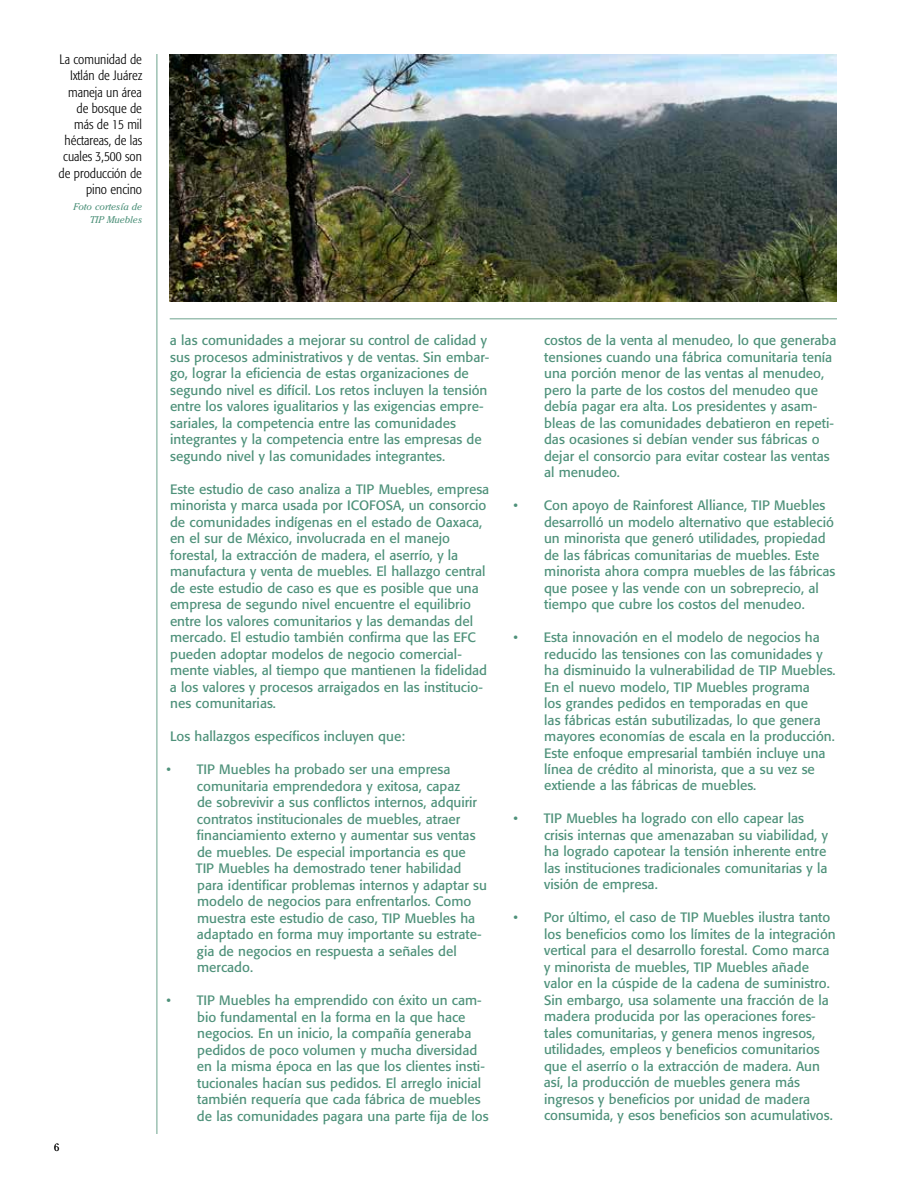
<style>
.page{position:relative;width:918px;height:1188px;background:#fff}
.page>*{position:absolute;margin:0;border:0;box-sizing:border-box;transform-origin:0 0}
.t1{font:13.5px/16.5px "Formata";color:#4e917a}
.t2{font:300 condensed 13.5px/16.2px "Formata";color:#000;text-align:right}
.t3{font:300 10.5px "Cheltenham";color:#000}
.t4{font:italic 9.75px/13.5px "Cheltenham";color:#4e917a;text-align:right}
</style>
<div class="page">
<hr style="left:156px;top:54px;width:2px;height:1080px;background:#9dc1b3">
<img style="left:170px;top:54px;width:667px;height:248px">
<hr style="left:170px;top:318px;width:667px;height:2px;background:#9dc1b3">
<p class="t2" style="left:59px;top:51px;width:85px">La comunidad de<br>Ixtlán de Juárez maneja un área de bosque de más de 15 mil héctareas, de las cuales 3,500 son de producción de pino encino</p>
<p class="t4" style="left:73px;top:200px;width:70px">Foto cortesía de<br>TIP Muebles</p>
<p class="t3" style="left:54px;top:1141px;width:7px">6</p>
<p class="t1" style="left:170px;top:332px;width:321px">a las comunidades a mejorar su control de calidad y sus procesos administrativos y de ventas. Sin embar&shy;go, lograr la eficiencia de estas organizaciones de segundo nivel es difícil. Los retos incluyen la tensión entre los valores igualitarios y las exigencias empre&shy;sariales, la competencia entre las comunidades integrantes y la competencia entre las empresas de segundo nivel y las comunidades integrantes.</p>
<p class="t1" style="left:170px;top:481px;width:321px">Este estudio de caso analiza a TIP Muebles, empresa minorista y marca usada por ICOFOSA, un consorcio de comunidades indígenas en el estado de Oaxaca, en el sur de México, involucrada en el manejo forestal, la extracción de madera, el aserrío, y la manufactura y venta de muebles. El hallazgo central de este estudio de caso es que es posible que una empresa de segundo nivel encuentre el equilibrio entre los valores comunitarios y las demandas del mercado. El estudio también confirma que las EFC pueden adoptar modelos de negocio comercial&shy;mente viables, al tiempo que mantienen la fidelidad a los valores y procesos arraigados en las institucio&shy;nes comunitarias.</p>
<p class="t1" style="left:170px;top:728px;width:236px">Los hallazgos específicos incluyen que:</p>
<p class="t1" style="left:196px;top:761px;width:293px;text-indent:-29px">• TIP Muebles ha probado ser una empresa comunitaria emprendedora y exitosa, capaz<br>de sobrevivir a sus conflictos internos, adquirir contratos institucionales de muebles, atraer financiamiento externo y aumentar sus ventas de muebles. De especial importancia es que<br>TIP Muebles ha demostrado tener habilidad para identificar problemas internos y adaptar su modelo de negocios para enfrentarlos. Como muestra este estudio de caso, TIP Muebles ha adaptado en forma muy importante su estrate&shy;gia de negocios en respuesta a señales del mercado.</p>
<p class="t1" style="left:197px;top:992px;width:293px;text-indent:-30px">• TIP Muebles ha emprendido con éxito un cam&shy;bio fundamental en la forma en la que hace negocios. En un inicio, la compañía generaba pedidos de poco volumen y mucha diversidad en la misma época en las que los clientes insti&shy;tucionales hacían sus pedidos. El arreglo inicial también requería que cada fábrica de muebles de las comunidades pagara una parte fija de los</p>
<p class="t1" style="left:544px;top:332px;width:294px">costos de la venta al menudeo, lo que generaba tensiones cuando una fábrica comunitaria tenía una porción menor de las ventas al menudeo, pero la parte de los costos del menudeo que debía pagar era alta. Los presidentes y asam&shy;bleas de las comunidades debatieron en repeti&shy;das ocasiones si debían vender sus fábricas o dejar el consorcio para evitar costear las ventas al menudeo.</p>
<p class="t1" style="left:544px;top:497px;width:293px;text-indent:-30px">• Con apoyo de Rainforest Alliance, TIP Muebles desarrolló un modelo alternativo que estableció un minorista que generó utilidades, propiedad de las fábricas comunitarias de muebles. Este minorista ahora compra muebles de las fábricas que posee y las vende con un sobreprecio, al tiempo que cubre los costos del menudeo.</p>
<p class="t1" style="left:544px;top:629px;width:293px;text-indent:-30px">• Esta innovación en el modelo de negocios ha reducido las tensiones con las comunidades y ha disminuido la vulnerabilidad de TIP Muebles.<br>En el nuevo modelo, TIP Muebles programa<br>los grandes pedidos en temporadas en que<br>las fábricas están subutilizadas, lo que genera mayores economías de escala en la producción.<br>Este enfoque empresarial también incluye una línea de crédito al minorista, que a su vez se extiende a las fábricas de muebles.</p>
<p class="t1" style="left:544px;top:810px;width:285px;text-indent:-30px">• TIP Muebles ha logrado con ello capear las crisis internas que amenazaban su viabilidad, y ha logrado capotear la tensión inherente entre las instituciones tradicionales comunitarias y la visión de empresa.</p>
<p class="t1" style="left:544px;top:909px;width:293px;text-indent:-30px">• Por último, el caso de TIP Muebles ilustra tanto los beneficios como los límites de la integración vertical para el desarrollo forestal. Como marca y minorista de muebles, TIP Muebles añade valor en la cúspide de la cadena de suministro.<br>Sin embargo, usa solamente una fracción de la madera producida por las operaciones fores&shy;tales comunitarias, y genera menos ingresos, utilidades, empleos y beneficios comunitarios que el aserrío o la extracción de madera. Aun así, la producción de muebles genera más ingresos y beneficios por unidad de madera consumida, y esos beneficios son acumulativos.</p>
</div>
